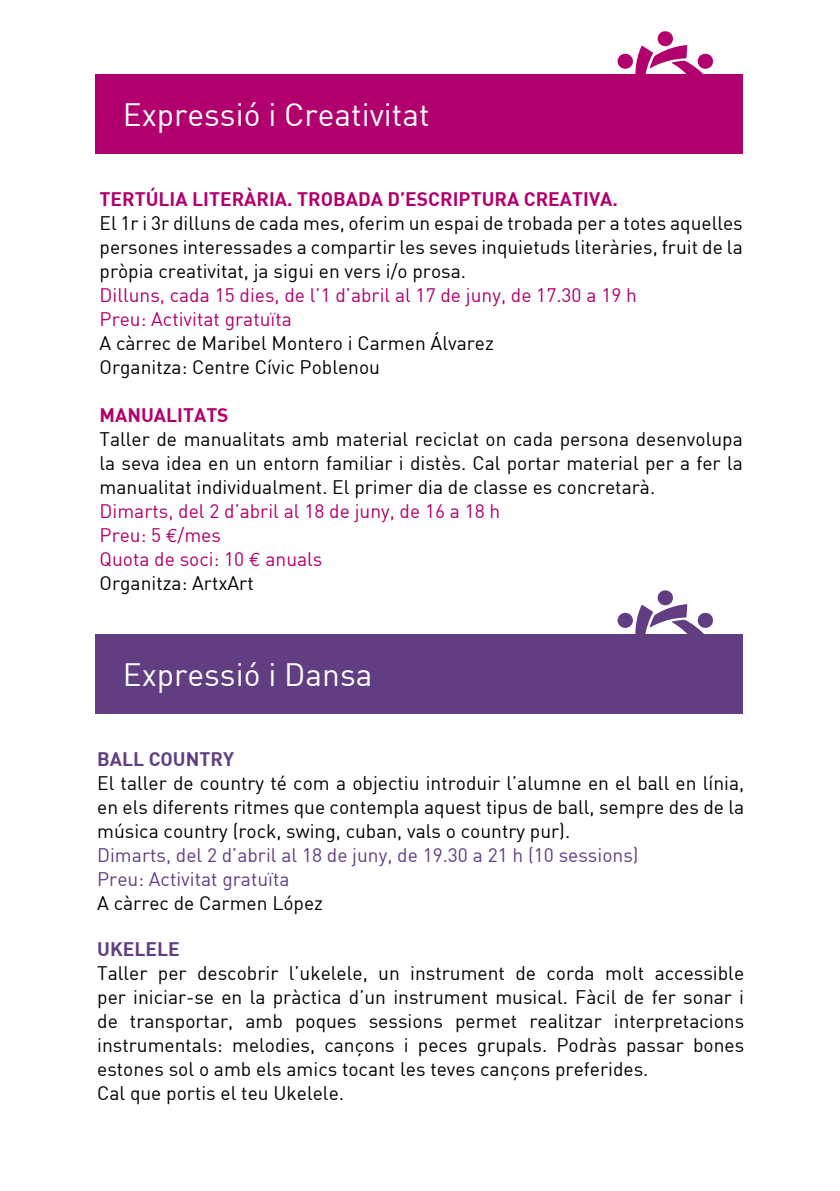
<style>
.page{position:relative;width:840px;height:1191px;background:#fff}
.page>*{position:absolute;margin:0;border:0;box-sizing:border-box;transform-origin:0 0}
.t1{font:31.6px "DIN";color:#fff}
.t2{font:19.2px/24px "DIN";color:#000;text-align:justify}
.t3{font:19.2px/24px "DIN";color:#b1006e}
.t4{font:19.2px/24px "DIN";color:#613e82}
.t5{font:19.2px "DIN Bold";color:#b1006e}
.t6{font:19.2px "DIN Bold";color:#613e82}
.s1{font-family:"Euro Mono"}
.s2{color:#000}
</style>
<div class="page">
<div style="left:96px;top:74px;width:646px;height:80px;background:#b1006e"></div>
<svg style="left:617px;top:31px;width:96px;height:43px"></svg>
<div style="left:96px;top:634px;width:646px;height:79px;background:#613e82"></div>
<svg style="left:617px;top:590px;width:96px;height:44px"></svg>
<h1 class="t1" style="left:123px;top:95px;width:308px">Expressió i Creativitat</h1>
<p class="t5" style="left:99px;top:186px;width:519px">TERTÚLIA LITERÀRIA. TROBADA D’ESCRIPTURA CREATIVA.</p>
<p class="t2" style="left:99px;top:210px;width:644px">El 1r i 3r dilluns de cada mes, oferim un espai de trobada per a totes aquelles persones interessades a compartir les seves inquietuds literàries, fruit de la pròpia creativitat, ja sigui en vers i/o prosa.</p>
<p class="t3" style="left:99px;top:282px;width:538px">Dilluns, cada 15 dies, de l’1 d’abril al 17 de juny, de 17.30 a 19 h<br>Preu: Activitat gratuïta</p>
<p class="t2" style="left:99px;top:330px;width:395px">A càrrec de Maribel Montero i Carmen Álvarez<br>Organitza: Centre Cívic Poblenou</p>
<p class="t5" style="left:99px;top:402px;width:130px">MANUALITATS</p>
<p class="t2" style="left:99px;top:426px;width:644px">Taller de manualitats amb material reciclat on cada persona desenvolupa la seva idea en un entorn familiar i distès. Cal portar material per a fer la manualitat individualment. El primer dia de classe es concretarà.</p>
<p class="t3" style="left:99px;top:498px;width:402px">Dimarts, del 2 d’abril al 18 de juny, de 16 a 18 h<br>Preu: 5 <span class="s1">e</span>/mes<br>Quota de soci: 10 <span class="s1">e</span> anuals<br><span class="s2">Organitza: ArtxArt</span></p>
<h1 class="t1" style="left:123px;top:655px;width:251px">Expressió i Dansa</h1>
<p class="t6" style="left:97px;top:746px;width:138px">BALL COUNTRY</p>
<p class="t2" style="left:97px;top:770px;width:648px">El taller de country té com a objectiu introduir l’alumne en el ball en línia, en els diferents ritmes que contempla aquest tipus de ball, sempre des de la música country (rock, swing, cuban, vals o country pur).</p>
<p class="t4" style="left:97px;top:842px;width:542px">Dimarts, del 2 d’abril al 18 de juny, de 19.30 a 21 h (10 sessions)<br>Preu: Activitat gratuïta</p>
<p class="t2" style="left:97px;top:890px;width:227px">A càrrec de Carmen López</p>
<p class="t6" style="left:97px;top:936px;width:84px">UKELELE</p>
<p class="t2" style="left:97px;top:960px;width:648px;text-align:left">Taller per descobrir l’ukelele, un instrument de corda molt accessible per iniciar-se en la pràctica d’un instrument musical. Fàcil de fer sonar i de transportar, amb poques sessions permet realitzar interpretacions instrumentals: melodies, cançons i peces grupals. Podràs passar bones estones sol o amb els amics tocant les teves cançons preferides.<br>Cal que portis el teu Ukelele.</p>
</div>
